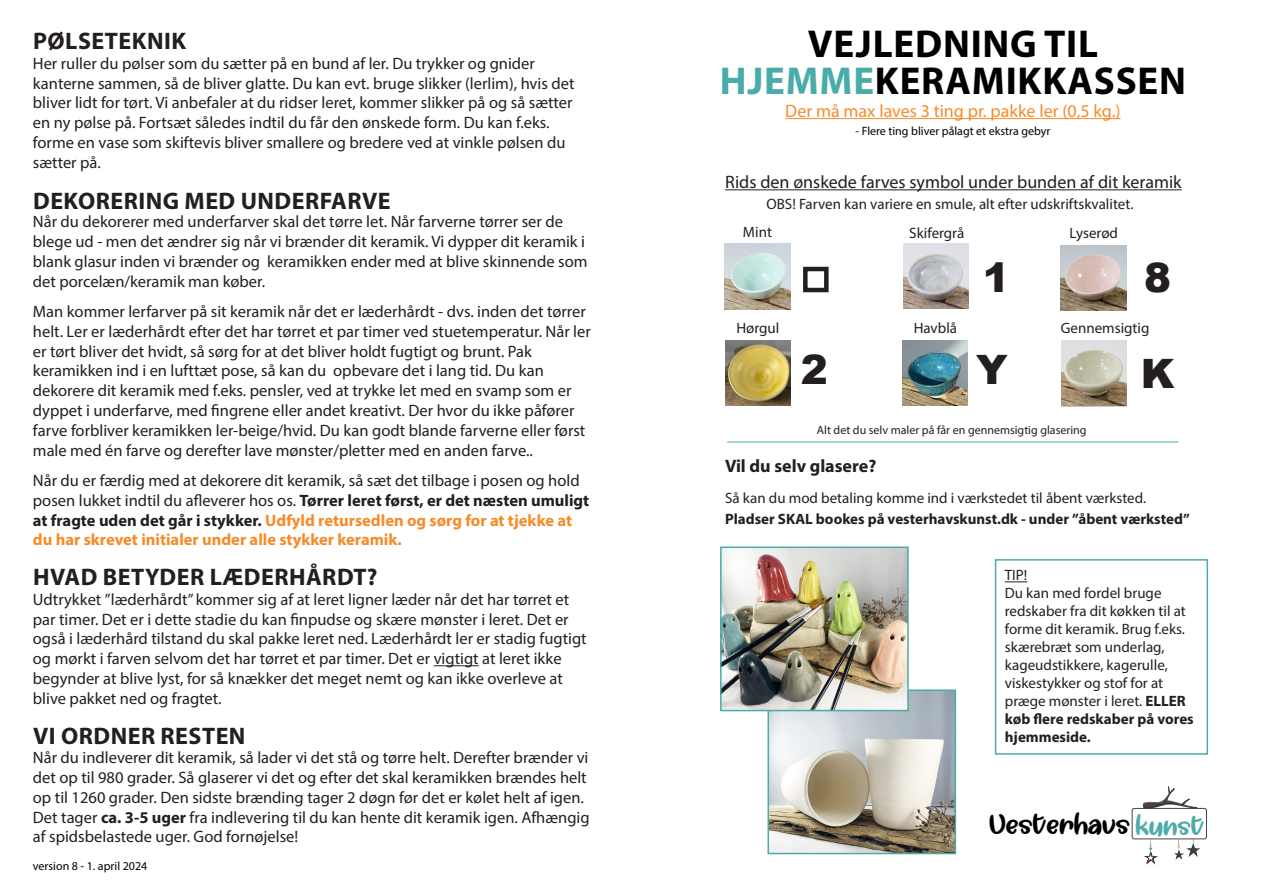
<style>
.page{position:relative;width:1263px;height:893px;background:#fff}
.page>*{position:absolute;margin:0;border:0;box-sizing:border-box;transform-origin:0 0}
.t1{font:900 40.5px "Arial";color:#231f20}
.t2{font:700 39px "Myriad Pro";letter-spacing:.02em;color:#000001}
.t3{font:28.8px "My Best Shot";color:#000}
.t4{font:700 24px "Myriad Pro";letter-spacing:.02em;color:#231f20}
.t5{font:18px "Myriad Pro";color:#231f20}
.t6{font:18px "Myriad Pro";color:#f68b29}
.t7{font:700 18px "Myriad Pro";color:#231f20}
.t8{font:16.5px/19.8px "Myriad Pro";color:#231f20}
.t9{font:15px/18px "Myriad Pro";color:#231f20}
.t10{font:700 15px "Myriad Pro";color:#231f20}
.t11{font:12px "Myriad Pro";color:#000001}
.t12{font:12px "Myriad Pro";color:#231f20}
.s1{font-weight:700}
.s2{font-weight:700;color:#f68b29}
.s3{color:#4aaca9}
.s4{font-size:27.3px;color:#4faaa8}
</style>
<div class="page">
<hr style="left:785px;top:118px;width:335px;height:1px;background:#f68b29">
<hr style="left:725px;top:189px;width:457px;height:1px;background:#231f20">
<div style="left:1132px;top:808px;width:75px;height:31px;border:1px solid #4b4746;border-radius:2px"></div>
<svg style="left:1143px;top:786px;width:54px;height:23px"></svg>
<svg style="left:1144px;top:839px;width:14px;height:26px"></svg>
<svg style="left:1174px;top:839px;width:26px;height:21px"></svg>
<hr style="left:434px;top:665px;width:45px;height:1px;background:#231f20">
<svg style="left:1005px;top:581px;width:22px;height:1px"></svg>
<div style="left:995px;top:559px;width:213px;height:196px;border:2px solid #4aaca9"></div>
<hr style="left:727px;top:442px;width:451px;height:1px;background:#4aaca9">
<img style="left:770px;top:692px;width:183px;height:159px">
<div style="left:767px;top:689px;width:189px;height:165px;border:2px solid #4aaca9"></div>
<img style="left:723px;top:549px;width:183px;height:159px">
<div style="left:720px;top:546px;width:189px;height:165px;border:2px solid #4aaca9"></div>
<img style="left:1061px;top:341px;width:65px;height:65px">
<img style="left:725px;top:341px;width:65px;height:65px">
<img style="left:903px;top:243px;width:65px;height:66px">
<img style="left:1061px;top:245px;width:65px;height:66px">
<img style="left:902px;top:340px;width:66px;height:66px">
<img style="left:725px;top:244px;width:65px;height:65px">
<div style="left:803px;top:267px;width:25px;height:25px;border:4px solid #231f20"></div>
<p class="t4" style="left:33px;top:25px;width:154px">PØLSETEKNIK</p>
<p class="t8" style="left:33px;top:53px;width:503px">Her ruller du pølser som du sætter på en bund af ler. Du trykker og gnider</p>
<p class="t8" style="left:33px;top:73px;width:543px">kanterne sammen, så de bliver glatte. Du kan evt. bruge slikker (lerlim), hvis det bliver lidt for tørt. Vi anbefaler at du ridser leret, kommer slikker på og så sætter en ny pølse på. Fortsæt således indtil du får den ønskede form. Du kan f.eks. forme en vase som skiftevis bliver smallere og bredere ved at vinkle pølsen du sætter på.</p>
<p class="t4" style="left:33px;top:186px;width:359px">DEKORERING MED UNDERFARVE</p>
<p class="t8" style="left:33px;top:212px;width:556px">Når du dekorerer med underfarver skal det tørre let. Når farverne tørrer ser de blege ud - men det ændrer sig når vi brænder dit keramik. Vi dypper dit keramik i blank glasur inden vi brænder og keramikken ender med at blive skinnende som det porcelæn/keramik man køber.</p>
<p class="t8" style="left:33px;top:301px;width:559px">Man kommer lerfarver på sit keramik når det er læderhårdt - dvs. inden det tørrer helt. Ler er læderhårdt efter det har tørret et par timer ved stuetemperatur. Når ler er tørt bliver det hvidt, så sørg for at det bliver holdt fugtigt og brunt. Pak</p>
<p class="t8" style="left:33px;top:361px;width:512px">keramikken ind i en lufttæt pose, så kan du opbevare det i lang tid. Du kan</p>
<p class="t8" style="left:33px;top:380px;width:554px">dekorere dit keramik med f.eks. pensler, ved at trykke let med en svamp som er dyppet i underfarve, med fingrene eller andet kreativt. Der hvor du ikke påfører farve forbliver keramikken ler-beige/hvid. Du kan godt blande farverne eller først male med én farve og derefter lave mønster/pletter med en anden farve..</p>
<p class="t8" style="left:33px;top:470px;width:558px">Når du er færdig med at dekorere dit keramik, så sæt det tilbage i posen og hold posen lukket indtil du afleverer hos os. <span class="s1">Tørrer leret først, er det næsten umuligt at fragte uden det går i stykker.</span> <span class="s2">Udfyld retursedlen og sørg for at tjekke at du har skrevet initialer under alle stykker keramik.</span></p>
<p class="t4" style="left:33px;top:562px;width:346px">HVAD BETYDER LÆDERHÅRDT?</p>
<p class="t8" style="left:33px;top:589px;width:555px">Udtrykket ”læderhårdt” kommer sig af at leret ligner læder når det har tørret et par timer. Det er i dette stadie du kan finpudse og skære mønster i leret. Det er også i læderhård tilstand du skal pakke leret ned. Læderhårdt ler er stadig fugtigt og mørkt i farven selvom det har tørret et par timer. Det er vigtigt at leret ikke</p>
<p class="t8" style="left:33px;top:668px;width:531px">begynder at blive lyst, for så knækker det meget nemt og kan ikke overleve at blive pakket ned og fragtet.</p>
<p class="t4" style="left:33px;top:720px;width:214px">VI ORDNER RESTEN</p>
<p class="t8" style="left:33px;top:747px;width:558px">Når du indleverer dit keramik, så lader vi det stå og tørre helt. Derefter brænder vi det op til 980 grader. Så glaserer vi det og efter det skal keramikken brændes helt op til 1260 grader. Den sidste brænding tager 2 døgn før det er kølet helt af igen.<br>Det tager <span class="s1">ca. 3-5 uger</span> fra indlevering til du kan hente dit keramik igen. Afhængig af spidsbelastede uger. God fornøjelse!</p>
<p class="t11" style="left:33px;top:858px;width:116px">version 8 - 1. april 2024</p>
<p class="t2" style="left:808px;top:18px;width:292px">VEJLEDNING TIL</p>
<p class="t2" style="left:720px;top:56px;width:468px"><span class="s3">HJEMME</span>KERAMIKKASSEN</p>
<p class="t6" style="left:785px;top:100px;width:337px">Der må max laves 3 ting pr. pakke ler (0,5 kg.)</p>
<p class="t11" style="left:855px;top:123px;width:196px">- Flere ting bliver pålagt et ekstra gebyr</p>
<p class="t5" style="left:725px;top:171px;width:458px">Rids den ønskede farves symbol under bunden af dit keramik</p>
<p class="t9" style="left:766px;top:195px;width:368px">OBS! Farven kan variere en smule, alt efter udskriftskvalitet.</p>
<p class="t9" style="left:743px;top:223px;width:30px">Mint</p>
<p class="t9" style="left:909px;top:224px;width:57px">Skifergrå</p>
<p class="t1" style="left:983px;top:248px;width:29px">1</p>
<p class="t9" style="left:1069px;top:224px;width:50px">Lyserød</p>
<p class="t1" style="left:1144px;top:249px;width:29px">8</p>
<p class="t9" style="left:914px;top:319px;width:45px">Havblå</p>
<p class="t9" style="left:736px;top:319px;width:44px">Hørgul</p>
<p class="t9" style="left:1061px;top:319px;width:90px">Gennemsigtig</p>
<p class="t1" style="left:801px;top:341px;width:29px">2</p>
<p class="t1" style="left:1141px;top:344px;width:35px">K</p>
<p class="t1" style="left:976px;top:340px;width:33px">Y</p>
<p class="t12" style="left:817px;top:423px;width:271px">Alt det du selv maler på får en gennemsigtig glasering</p>
<p class="t7" style="left:725px;top:454px;width:153px">Vil du selv glasere?</p>
<p class="t9" style="left:725px;top:489px;width:423px">Så kan du mod betaling komme ind i værkstedet til åbent værksted.</p>
<p class="t10" style="left:725px;top:509px;width:466px">Pladser SKAL bookes på vesterhavskunst.dk - under ”åbent værksted”</p>
<p class="t9" style="left:1005px;top:566px;width:24px">TIP!</p>
<p class="t9" style="left:1005px;top:584px;width:190px">Du kan med fordel bruge redskaber fra dit køkken til at forme dit keramik. Brug f.eks. skærebræt som underlag, kageudstikkere, kagerulle, viskestykker og stof for at præge mønster i leret. <span class="s1">ELLER køb flere redskaber på vores hjemmeside.</span></p>
<p class="t3" style="left:989px;top:805px;width:216px">Vesterhavs <span class="s4">kunst</span></p>
</div>
